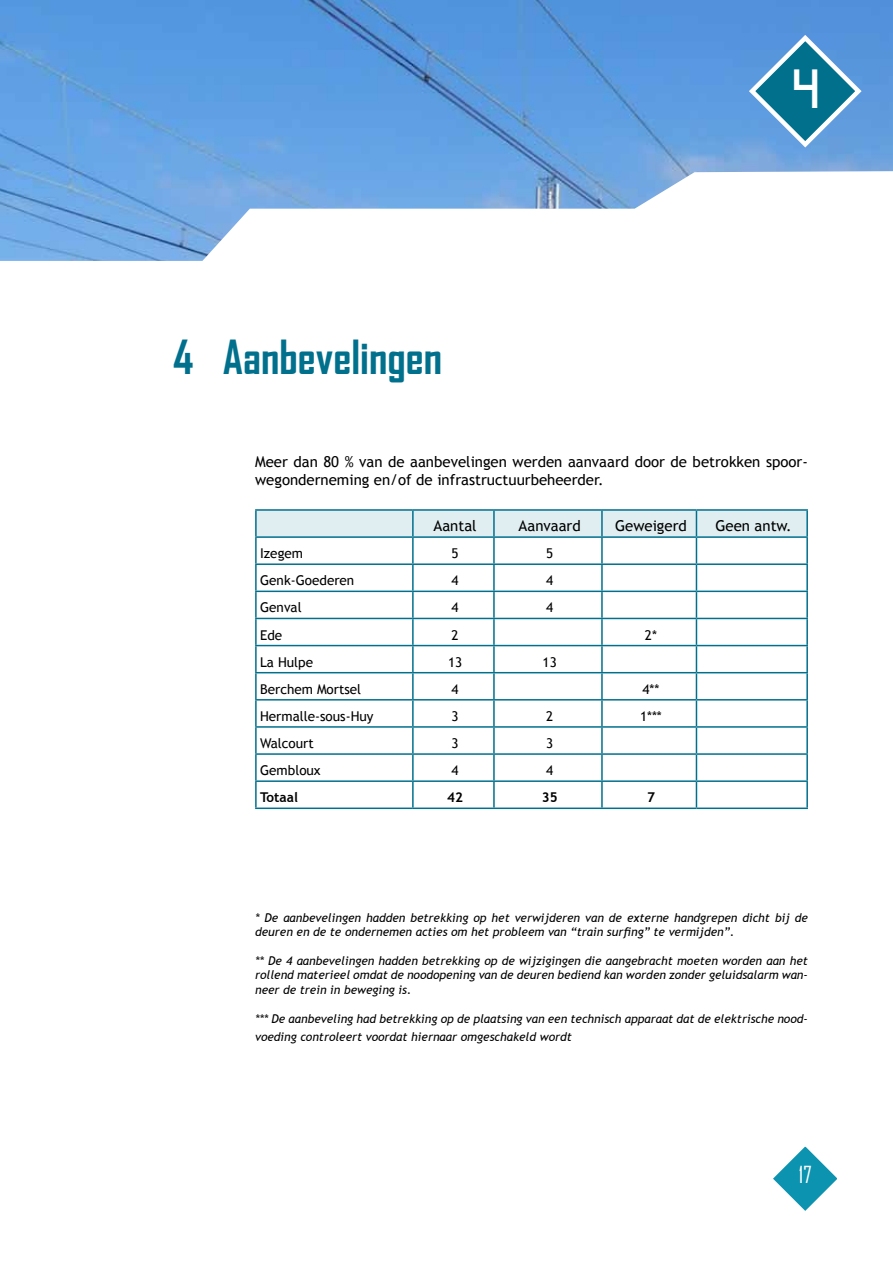
<style>
.page{position:relative;width:893px;height:1263px;background:#fff}
.page>*{position:absolute;margin:0;border:0;box-sizing:border-box;transform-origin:0 0}
.t1{font:700 45px "Agency FB";color:#00708d}
.t2{font:45px "BDP Birgula";color:#fff}
.t3{font:22.5px "Agency FB";color:#fff}
.t4{font:15px/18px "Trebuchet MS";color:#000}
.t5{font:13.5px "Trebuchet MS";color:#000}
.t6{font:700 13.5px "Trebuchet MS";color:#000}
.t7{font:italic 12px/14.4px "Trebuchet MS";color:#000}
</style>
<div class="page">
<svg style="left:773px;top:1146px;width:64px;height:65px"></svg>
<img style="left:0;top:0;width:893px;height:261px">
<svg style="left:746px;top:32px;width:119px;height:119px;background:#4b94c4"></svg>
<hr style="left:255px;top:782px;width:2px;height:25px;background:#00708d">
<hr style="left:806px;top:782px;width:2px;height:25px;background:#00708d">
<hr style="left:255px;top:807px;width:158px;height:2px;background:#00708d">
<hr style="left:413px;top:807px;width:81px;height:2px;background:#00708d">
<hr style="left:494px;top:807px;width:108px;height:2px;background:#00708d">
<hr style="left:602px;top:807px;width:94px;height:2px;background:#00708d">
<hr style="left:696px;top:807px;width:112px;height:2px;background:#00708d">
<hr style="left:255px;top:509px;width:158px;height:2px;background:#00708d">
<hr style="left:255px;top:511px;width:2px;height:25px;background:#00708d">
<hr style="left:413px;top:509px;width:81px;height:2px;background:#00708d">
<hr style="left:494px;top:509px;width:108px;height:2px;background:#00708d">
<hr style="left:602px;top:509px;width:94px;height:2px;background:#00708d">
<hr style="left:696px;top:509px;width:112px;height:2px;background:#00708d">
<hr style="left:806px;top:511px;width:2px;height:25px;background:#00708d">
<hr style="left:255px;top:536px;width:158px;height:2px;background:#00708d">
<hr style="left:255px;top:538px;width:2px;height:25px;background:#00708d">
<hr style="left:696px;top:536px;width:112px;height:2px;background:#00708d">
<hr style="left:806px;top:538px;width:2px;height:25px;background:#00708d">
<svg style="left:256px;top:510px;width:551px;height:297px"></svg>
<hr style="left:255px;top:755px;width:2px;height:25px;background:#00708d">
<hr style="left:806px;top:755px;width:2px;height:25px;background:#00708d">
<hr style="left:255px;top:780px;width:158px;height:2px;background:#00708d">
<hr style="left:413px;top:780px;width:81px;height:2px;background:#00708d">
<hr style="left:494px;top:780px;width:108px;height:2px;background:#00708d">
<hr style="left:602px;top:780px;width:94px;height:2px;background:#00708d">
<hr style="left:696px;top:780px;width:112px;height:2px;background:#00708d">
<hr style="left:255px;top:728px;width:2px;height:25px;background:#00708d">
<hr style="left:806px;top:728px;width:2px;height:25px;background:#00708d">
<hr style="left:255px;top:753px;width:158px;height:2px;background:#00708d">
<hr style="left:413px;top:753px;width:81px;height:2px;background:#00708d">
<hr style="left:494px;top:753px;width:108px;height:2px;background:#00708d">
<hr style="left:602px;top:753px;width:94px;height:2px;background:#00708d">
<hr style="left:696px;top:753px;width:112px;height:2px;background:#00708d">
<hr style="left:255px;top:563px;width:158px;height:2px;background:#00708d">
<hr style="left:255px;top:565px;width:2px;height:26px;background:#00708d">
<hr style="left:413px;top:563px;width:81px;height:2px;background:#00708d">
<hr style="left:494px;top:563px;width:108px;height:2px;background:#00708d">
<hr style="left:602px;top:563px;width:94px;height:2px;background:#00708d">
<hr style="left:696px;top:563px;width:112px;height:2px;background:#00708d">
<hr style="left:806px;top:565px;width:2px;height:26px;background:#00708d">
<hr style="left:255px;top:591px;width:158px;height:1px;background:#00708d">
<hr style="left:255px;top:592px;width:2px;height:26px;background:#00708d">
<hr style="left:413px;top:591px;width:81px;height:1px;background:#00708d">
<hr style="left:494px;top:591px;width:108px;height:1px;background:#00708d">
<hr style="left:602px;top:591px;width:94px;height:1px;background:#00708d">
<hr style="left:696px;top:591px;width:112px;height:1px;background:#00708d">
<hr style="left:806px;top:592px;width:2px;height:26px;background:#00708d">
<hr style="left:255px;top:618px;width:158px;height:1px;background:#00708d">
<hr style="left:255px;top:619px;width:2px;height:26px;background:#00708d">
<hr style="left:413px;top:618px;width:81px;height:1px;background:#00708d">
<hr style="left:494px;top:618px;width:108px;height:1px;background:#00708d">
<hr style="left:602px;top:618px;width:94px;height:1px;background:#00708d">
<hr style="left:696px;top:618px;width:112px;height:1px;background:#00708d">
<hr style="left:806px;top:619px;width:2px;height:26px;background:#00708d">
<hr style="left:255px;top:645px;width:158px;height:1px;background:#00708d">
<hr style="left:255px;top:646px;width:2px;height:26px;background:#00708d">
<hr style="left:413px;top:645px;width:81px;height:1px;background:#00708d">
<hr style="left:494px;top:645px;width:108px;height:1px;background:#00708d">
<hr style="left:602px;top:645px;width:94px;height:1px;background:#00708d">
<hr style="left:696px;top:645px;width:112px;height:1px;background:#00708d">
<hr style="left:806px;top:646px;width:2px;height:26px;background:#00708d">
<hr style="left:255px;top:672px;width:158px;height:1px;background:#00708d">
<hr style="left:255px;top:673px;width:2px;height:26px;background:#00708d">
<hr style="left:413px;top:672px;width:81px;height:1px;background:#00708d">
<hr style="left:494px;top:672px;width:108px;height:1px;background:#00708d">
<hr style="left:602px;top:672px;width:94px;height:1px;background:#00708d">
<hr style="left:696px;top:672px;width:112px;height:1px;background:#00708d">
<hr style="left:806px;top:673px;width:2px;height:26px;background:#00708d">
<hr style="left:255px;top:699px;width:158px;height:1px;background:#00708d">
<hr style="left:255px;top:700px;width:2px;height:26px;background:#00708d">
<hr style="left:413px;top:699px;width:81px;height:1px;background:#00708d">
<hr style="left:494px;top:699px;width:108px;height:1px;background:#00708d">
<hr style="left:602px;top:699px;width:94px;height:1px;background:#00708d">
<hr style="left:696px;top:699px;width:112px;height:1px;background:#00708d">
<hr style="left:806px;top:700px;width:2px;height:26px;background:#00708d">
<hr style="left:255px;top:726px;width:158px;height:2px;background:#00708d">
<hr style="left:413px;top:726px;width:81px;height:2px;background:#00708d">
<hr style="left:494px;top:726px;width:108px;height:2px;background:#00708d">
<hr style="left:602px;top:726px;width:94px;height:2px;background:#00708d">
<hr style="left:696px;top:726px;width:112px;height:2px;background:#00708d">
<h1 class="t1" style="left:173px;top:329px;width:271px">4 Aanbevelingen</h1>
<h1 class="t2" style="left:793px;top:66px;width:27px">4</h1>
<p class="t4" style="left:255px;top:453px;width:554px">Meer dan 80 % van de aanbevelingen werden aanvaard door de betrokken spoor&shy;wegonderneming en/of de infrastructuurbeheerder.</p>
<p class="t4" style="left:434px;top:517px;width:45px">Aantal</p>
<p class="t4" style="left:519px;top:517px;width:64px">Aanvaard</p>
<p class="t4" style="left:615px;top:517px;width:73px">Geweigerd</p>
<p class="t4" style="left:715px;top:517px;width:78px">Geen antw.</p>
<p class="t5" style="left:260px;top:545px;width:44px">Izegem</p>
<p class="t5" style="left:452px;top:545px;width:9px">5</p>
<p class="t5" style="left:546px;top:545px;width:9px">5</p>
<p class="t5" style="left:260px;top:573px;width:96px">Genk-Goederen</p>
<p class="t5" style="left:452px;top:573px;width:9px">4</p>
<p class="t5" style="left:546px;top:573px;width:9px">4</p>
<p class="t5" style="left:260px;top:600px;width:43px">Genval</p>
<p class="t5" style="left:452px;top:600px;width:9px">4</p>
<p class="t5" style="left:546px;top:600px;width:9px">4</p>
<p class="t5" style="left:260px;top:627px;width:24px">Ede</p>
<p class="t5" style="left:452px;top:627px;width:9px">2</p>
<p class="t5" style="left:645px;top:627px;width:14px">2*</p>
<p class="t5" style="left:260px;top:654px;width:55px">La Hulpe</p>
<p class="t5" style="left:448px;top:654px;width:16px">13</p>
<p class="t5" style="left:543px;top:654px;width:16px">13</p>
<p class="t5" style="left:260px;top:681px;width:103px">Berchem Mortsel</p>
<p class="t5" style="left:452px;top:681px;width:9px">4</p>
<p class="t5" style="left:642px;top:681px;width:18px">4**</p>
<p class="t5" style="left:260px;top:708px;width:115px">Hermalle-sous-Huy</p>
<p class="t5" style="left:452px;top:708px;width:9px">3</p>
<p class="t5" style="left:546px;top:708px;width:9px">2</p>
<p class="t5" style="left:640px;top:708px;width:23px">1***</p>
<p class="t5" style="left:260px;top:735px;width:55px">Walcourt</p>
<p class="t5" style="left:452px;top:735px;width:9px">3</p>
<p class="t5" style="left:546px;top:735px;width:9px">3</p>
<p class="t5" style="left:260px;top:762px;width:62px">Gembloux</p>
<p class="t5" style="left:452px;top:762px;width:9px">4</p>
<p class="t5" style="left:546px;top:762px;width:9px">4</p>
<p class="t6" style="left:260px;top:789px;width:39px">Totaal</p>
<p class="t6" style="left:447px;top:789px;width:17px">42</p>
<p class="t6" style="left:542px;top:789px;width:17px">35</p>
<p class="t6" style="left:647px;top:789px;width:9px">7</p>
<p class="t7" style="left:255px;top:910px;width:554px">* De aanbevelingen hadden betrekking op het verwijderen van de externe handgrepen dicht bij de deuren en de te ondernemen acties om het probleem van “train surfing” te vermijden”.</p>
<p class="t7" style="left:255px;top:954px;width:554px;text-align:justify">** De 4 aanbevelingen hadden betrekking op de wijzigingen die aangebracht moeten worden aan het rollend materieel omdat de noodopening van de deuren bediend kan worden zonder geluidsalarm wan&shy;neer de trein in beweging is.</p>
<p class="t7" style="left:255px;top:1009px;width:554px;line-height:18px">*** De aanbeveling had betrekking op de plaatsing van een technisch apparaat dat de elektrische nood&shy;voeding controleert voordat hiernaar omgeschakeld wordt</p>
<h2 class="t3" style="left:799px;top:1161px;width:14px">17</h2>
</div>
